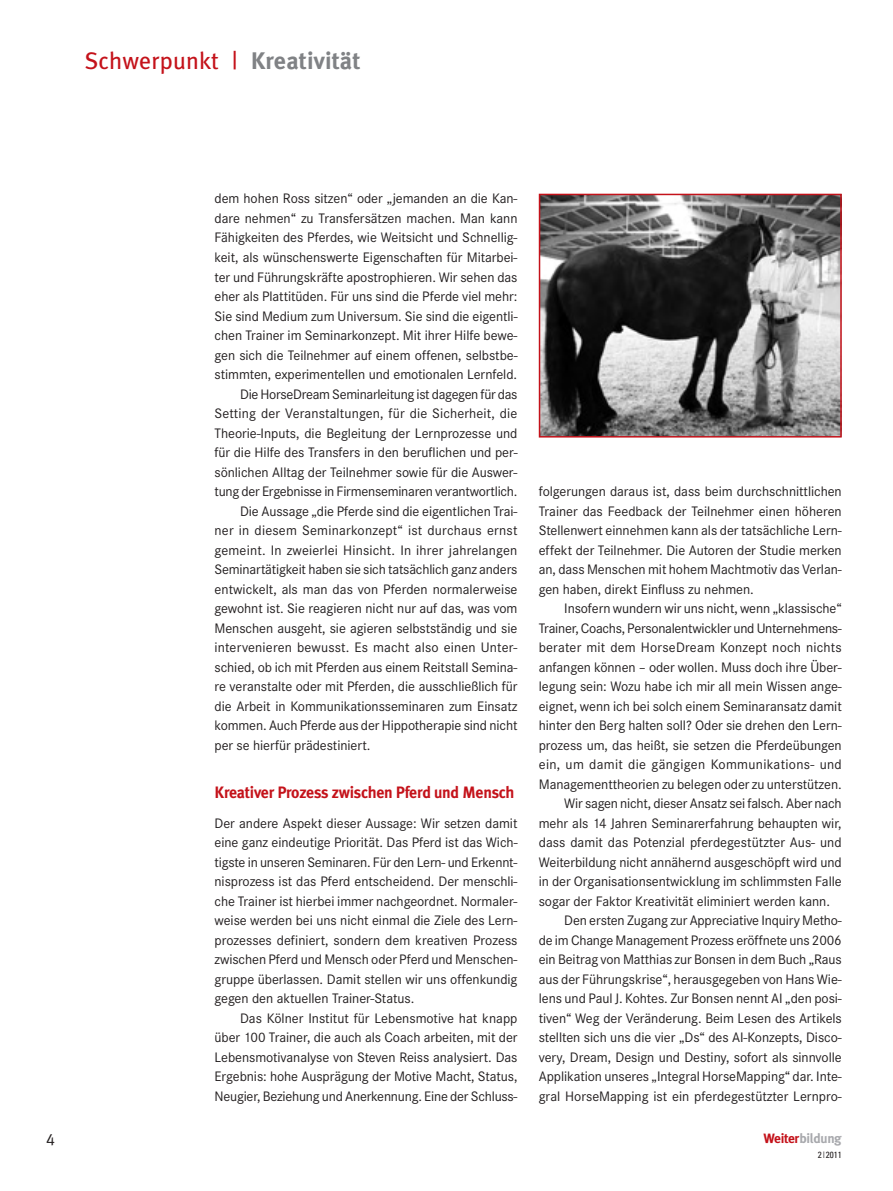
<style>
.page{position:relative;width:893px;height:1191px;background:#fff}
.page>*{position:absolute;margin:0;border:0;box-sizing:border-box;transform-origin:0 0}
.t1{font:24px "Meta Plus";letter-spacing:.005em;color:#c4121a}
.t2{font:700 16.5px "Meta Plus";letter-spacing:-.015em;color:#c4121a;scale:.96 1}
.t3{font:16.5px "Meta Plus Normal Caps";color:#231f20}
.t4{font:14.25px/19.5px "Corporate S";letter-spacing:-.005em;color:#231f20;text-align:justify}
.t5{font:14.25px "Corporate S";letter-spacing:.015em;color:#231f20}
.t6{font:14.25px "Corporate S";letter-spacing:.02em;color:#231f20}
.t7{font:700 13.5px "Meta Plus";letter-spacing:-.03em;color:#a8a9ad}
.t8{font:condensed 9px "Univers";color:#231f20}
.s1{font-weight:700;color:#808285}
.s2{color:#c4121a}
</style>
<div class="page">
<img style="left:542px;top:197px;width:297px;height:237px">
<div style="left:539px;top:194px;width:303px;height:243px;border:2px solid #c4121a"></div>
<h1 class="t1" style="left:85px;top:51px;width:277px">Schwerpunkt | <span class="s1">Kreativität</span></h1>
<p class="t3" style="left:46px;top:1130px;width:10px">4</p>
<p class="t4" style="left:215px;top:190px;width:304px">dem hohen Ross sitzen“ oder „jemanden an die Kan-</p>
<p class="t4" style="left:215px;top:209px;width:304px">dare nehmen“ zu Transfersätzen machen. Man kann</p>
<p class="t4" style="left:215px;top:229px;width:304px">Fähigkeiten des Pferdes, wie Weitsicht und Schnellig-</p>
<p class="t4" style="left:215px;top:248px;width:304px">keit, als wünschenswerte Eigenschaften für Mitarbei-</p>
<p class="t4" style="left:215px;top:268px;width:304px">ter und Führungskräfte apostrophieren. Wir sehen das</p>
<p class="t4" style="left:215px;top:287px;width:305px">eher als Plattitüden. Für uns sind die Pferde viel mehr:</p>
<p class="t4" style="left:215px;top:307px;width:304px">Sie sind Medium zum Universum. Sie sind die eigentli-</p>
<p class="t4" style="left:215px;top:326px;width:304px">chen Trainer im Seminarkonzept. Mit ihrer Hilfe bewe-</p>
<p class="t4" style="left:215px;top:346px;width:304px">gen sich die Teilnehmer auf einem offenen, selbstbe-</p>
<p class="t4" style="left:215px;top:365px;width:304px">stimmten, experimentellen und emotionalen Lernfeld.</p>
<p class="t4" style="left:240px;top:385px;width:279px">Die HorseDream Seminarleitung ist dagegen für das</p>
<p class="t4" style="left:215px;top:404px;width:304px">Setting der Veranstaltungen, für die Sicherheit, die</p>
<p class="t4" style="left:215px;top:424px;width:304px">Theorie-Inputs, die Begleitung der Lernprozesse und</p>
<p class="t4" style="left:215px;top:443px;width:304px">für die Hilfe des Transfers in den beruflichen und per-</p>
<p class="t4" style="left:215px;top:463px;width:304px">sönlichen Alltag der Teilnehmer sowie für die Auswer-</p>
<p class="t4" style="left:215px;top:482px;width:304px">tung der Ergebnisse in Firmenseminaren verantwortlich.</p>
<p class="t4" style="left:240px;top:502px;width:279px">Die Aussage „die Pferde sind die eigentlichen Trai-</p>
<p class="t5" style="left:215px;top:525px;width:304px">ner in diesem Seminarkonzept“ ist durchaus ernst</p>
<p class="t5" style="left:215px;top:544px;width:304px">gemeint. In zweierlei Hinsicht. In ihrer jahrelangen</p>
<p class="t4" style="left:215px;top:560px;width:304px">Seminartätigkeit haben sie sich tatsächlich ganz anders</p>
<p class="t4" style="left:215px;top:580px;width:304px">entwickelt, als man das von Pferden normalerweise</p>
<p class="t4" style="left:215px;top:599px;width:304px">gewohnt ist. Sie reagieren nicht nur auf das, was vom</p>
<p class="t4" style="left:215px;top:619px;width:304px">Menschen ausgeht, sie agieren selbstständig und sie</p>
<p class="t4" style="left:215px;top:638px;width:304px">intervenieren bewusst. Es macht also einen Unter-</p>
<p class="t4" style="left:215px;top:658px;width:304px">schied, ob ich mit Pferden aus einem Reitstall Semina-</p>
<p class="t4" style="left:215px;top:677px;width:304px">re veranstalte oder mit Pferden, die ausschließlich für</p>
<p class="t4" style="left:215px;top:697px;width:304px">die Arbeit in Kommunikationsseminaren zum Einsatz</p>
<p class="t4" style="left:215px;top:716px;width:304px">kommen. Auch Pferde aus der Hippotherapie sind nicht</p>
<p class="t4" style="left:215px;top:736px;width:157px">per se hierfür prädestiniert.</p>
<p class="t2" style="left:215px;top:785px;width:314px">Kreativer Prozess zwischen Pferd und Mensch</p>
<p class="t4" style="left:215px;top:814px;width:304px">Der andere Aspekt dieser Aussage: Wir setzen damit eine ganz eindeutige Priorität. Das Pferd ist das Wich&shy;tigste in unseren Seminaren. Für den Lern- und Erkennt&shy;nisprozess ist das Pferd entscheidend. Der menschli&shy;che Trainer ist hierbei immer nachgeordnet. Normaler&shy;weise werden bei uns nicht einmal die Ziele des Lern&shy;prozesses definiert, sondern dem kreativen Prozess zwischen Pferd und Mensch oder Pferd und Menschen&shy;gruppe überlassen. Damit stellen wir uns offenkundig gegen den aktuellen Trainer-Status.</p>
<p class="t4" style="left:215px;top:1009px;width:304px;text-indent:26px">Das Kölner Institut für Lebensmotive hat knapp über 100 Trainer, die auch als Coach arbeiten, mit der Lebensmotivanalyse von Steven Reiss analysiert. Das Ergebnis: hohe Ausprägung der Motive Macht, Status, Neugier, Beziehung und Anerkennung. Eine der Schluss-</p>
<p class="t4" style="left:539px;top:482px;width:305px">folgerungen daraus ist, dass beim durchschnittlichen Trainer das Feedback der Teilnehmer einen höheren Stellenwert einnehmen kann als der tatsächliche Lern&shy;effekt der Teilnehmer. Die Autoren der Studie merken an, dass Menschen mit hohem Machtmotiv das Verlan&shy;gen haben, direkt Einfluss zu nehmen.</p>
<p class="t4" style="left:564px;top:599px;width:279px">Insofern wundern wir uns nicht, wenn „klassische“</p>
<p class="t4" style="left:539px;top:619px;width:304px">Trainer, Coachs, Personalentwickler und Unternehmens-</p>
<p class="t4" style="left:539px;top:638px;width:304px">berater mit dem HorseDream Konzept noch nichts</p>
<p class="t4" style="left:539px;top:658px;width:304px">anfangen können – oder wollen. Muss doch ihre Über-</p>
<p class="t4" style="left:539px;top:677px;width:304px">legung sein: Wozu habe ich mir all mein Wissen ange-</p>
<p class="t4" style="left:539px;top:697px;width:305px">eignet, wenn ich bei solch einem Seminaransatz damit</p>
<p class="t4" style="left:539px;top:716px;width:304px">hinter den Berg halten soll? Oder sie drehen den Lern-</p>
<p class="t4" style="left:539px;top:736px;width:304px">prozess um, das heißt, sie setzen die Pferdeübungen</p>
<p class="t6" style="left:539px;top:759px;width:304px">ein, um damit die gängigen Kommunikations- und</p>
<p class="t4" style="left:539px;top:775px;width:304px">Managementtheorien zu belegen oder zu unterstützen.</p>
<p class="t4" style="left:564px;top:794px;width:279px">Wir sagen nicht, dieser Ansatz sei falsch. Aber nach</p>
<p class="t4" style="left:539px;top:814px;width:304px">mehr als 14 Jahren Seminarerfahrung behaupten wir,</p>
<p class="t4" style="left:539px;top:833px;width:304px">dass damit das Potenzial pferdegestützter Aus- und</p>
<p class="t4" style="left:539px;top:853px;width:304px">Weiterbildung nicht annähernd ausgeschöpft wird und</p>
<p class="t4" style="left:539px;top:872px;width:304px">in der Organisationsentwicklung im schlimmsten Falle</p>
<p class="t4" style="left:539px;top:892px;width:293px">sogar der Faktor Kreativität eliminiert werden kann.</p>
<p class="t4" style="left:564px;top:911px;width:279px">Den ersten Zugang zur Appreciative Inquiry Metho-</p>
<p class="t4" style="left:539px;top:931px;width:304px">de im Change Management Prozess eröffnete uns 2006</p>
<p class="t4" style="left:539px;top:950px;width:304px">ein Beitrag von Matthias zur Bonsen in dem Buch „Raus</p>
<p class="t4" style="left:539px;top:970px;width:304px">aus der Führungskrise“, herausgegeben von Hans Wie-</p>
<p class="t4" style="left:539px;top:989px;width:304px">lens und Paul J. Kohtes. Zur Bonsen nennt AI „den posi-</p>
<p class="t4" style="left:539px;top:1009px;width:305px">tiven“ Weg der Veränderung. Beim Lesen des Artikels</p>
<p class="t4" style="left:539px;top:1028px;width:304px">stellten sich uns die vier „Ds“ des AI-Konzepts, Disco-</p>
<p class="t4" style="left:539px;top:1048px;width:304px">very, Dream, Design und Destiny, sofort als sinnvolle</p>
<p class="t4" style="left:539px;top:1067px;width:304px">Applikation unseres „Integral HorseMapping“ dar. Inte-</p>
<p class="t4" style="left:539px;top:1087px;width:304px">gral HorseMapping ist ein pferdegestützter Lernpro-</p>
<p class="t7" style="left:764px;top:1132px;width:80px"><span class="s2">Weiter</span>bildung</p>
<p class="t8" style="left:818px;top:1151px;width:25px">2|2011</p>
</div>
